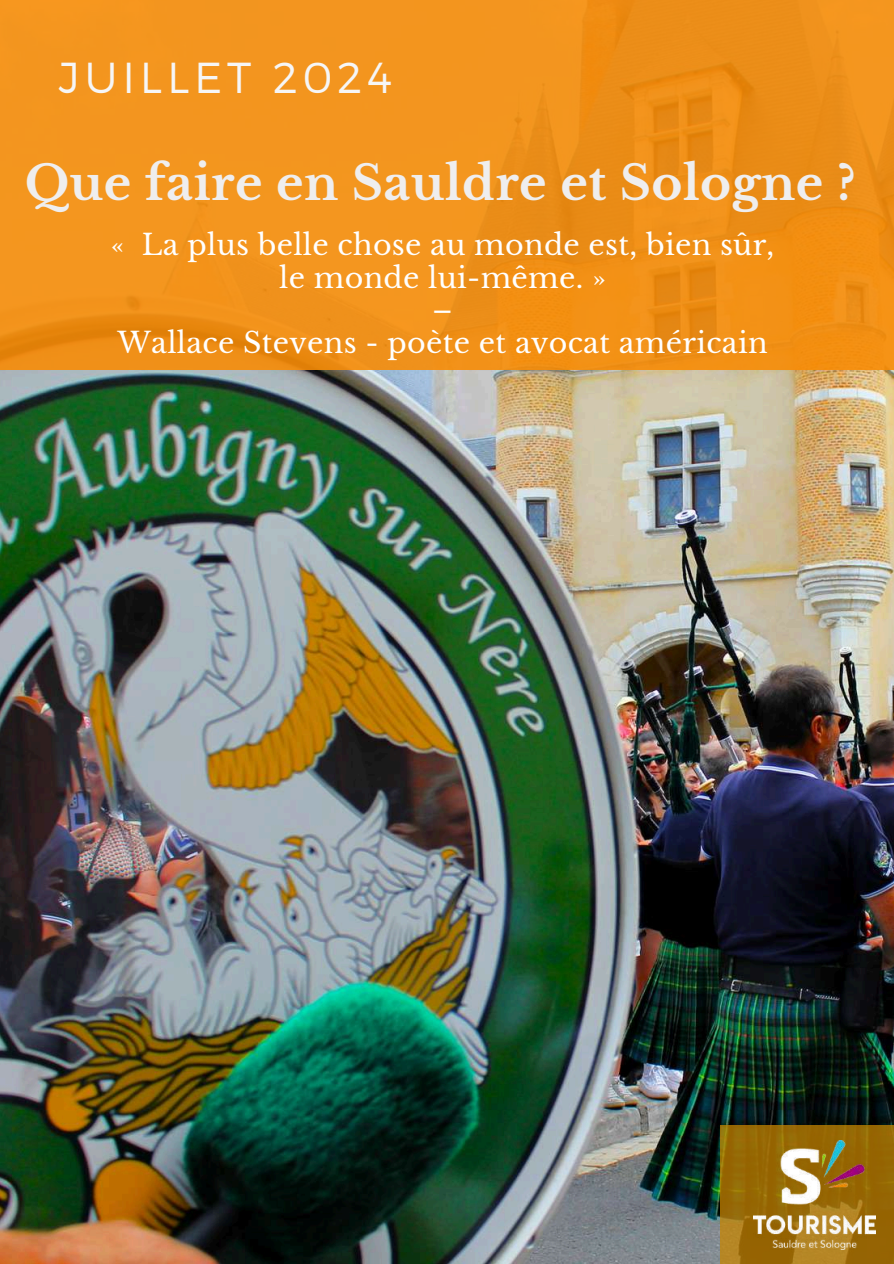
<style>
.page{position:relative;width:894px;height:1264px;background:#fff}
.page>*{position:absolute;margin:0;border:0;box-sizing:border-box;transform-origin:0 0}
.t1{font:700 47.1px "Libre Baskerville";letter-spacing:.01em;color:#efeeee}
.t2{font:300 43.35px "Montserrat";letter-spacing:.11em;color:#f6f6f6}
.t3{font:28.5px/32.7px "Libre Baskerville";letter-spacing:.01em;color:#fff;text-align:center}
</style>
<div class="page">
<img style="left:0;top:369px;width:893px;height:894px">
<svg style="left:720px;top:1125px;width:173px;height:138px;background:#9b6c09"></svg>
<img style="left:753px;top:1140px;width:122px;height:109px">
<div style="left:0;top:0;width:893px;height:369px;background:linear-gradient(to right,#f3951f,#ee8e16)"></div>
<h2 class="t2" style="left:59px;top:49px;width:334px">JUILLET 2024</h2>
<h1 class="t1" style="left:25px;top:154px;width:832px">Que faire en Sauldre et Sologne ?</h1>
<p class="t3" style="left:111px;top:228px;width:665px">« La plus belle chose au monde est, bien sûr, le monde lui-même. »<br>–<br>Wallace Stevens - poète et avocat américain</p>
</div>
